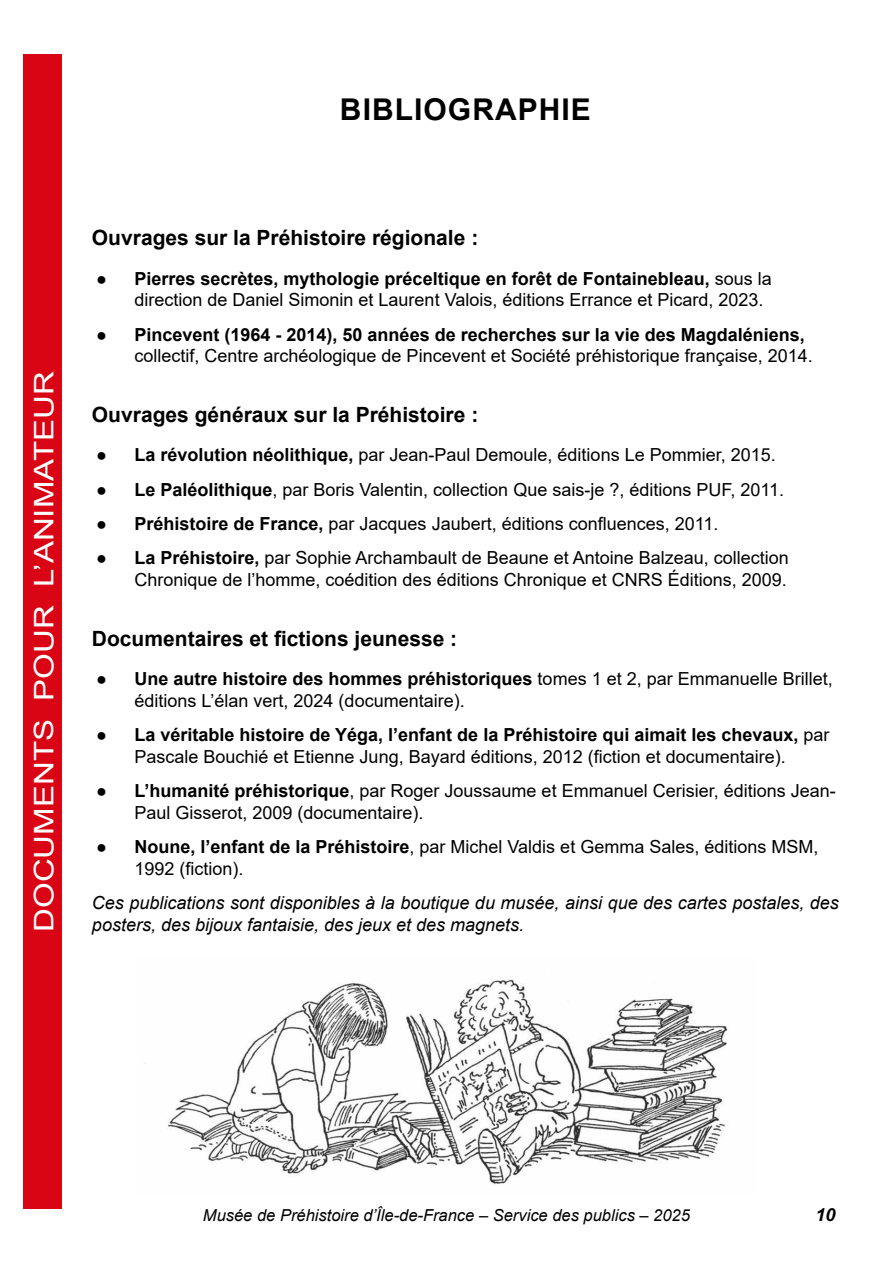
<style>
.page{position:relative;width:893px;height:1263px;background:#fff}
.page>*{position:absolute;margin:0;border:0;box-sizing:border-box;transform-origin:0 0}
.t1{font:700 30px "Arial";letter-spacing:.035em;color:#000}
.t2{font:27px "Arial";color:#fff;scale:1.22 1}
.t3{font:700 21px "Arial";color:#000}
.t4{font:18px/21.6px "Arial";color:#000}
.t5{font:italic 18px/21.6px "Arial";color:#000}
.t6{font:italic 700 18px "Arial";color:#000}
.t7{font:italic 16.5px "Arial";color:#000}
.s1{font-weight:700}
</style>
<div class="page">
<div style="left:23px;top:54px;width:39px;height:1155px;background:#d90514"></div>
<img style="left:144px;top:979px;width:584px;height:205px">
<h1 class="t1" style="left:340px;top:88px;width:252px">BIBLIOGRAPHIE</h1>
<h2 class="t2" style="left:25px;top:932px;width:461px;rotate:-90deg">DOCUMENTS POUR L’ANIMATEUR</h2>
<p class="t3" style="left:92px;top:223px;width:388px">Ouvrages sur la Préhistoire régionale :</p>
<p class="t4" style="left:135px;top:267px;width:639px;text-indent:-38px">● <span class="s1">Pierres secrètes, mythologie préceltique en forêt de Fontainebleau,</span> sous la direction de Daniel Simonin et Laurent Valois, éditions Errance et Picard, 2023.</p>
<p class="t4" style="left:135px;top:323px;width:680px;text-indent:-38px">● <span class="s1">Pincevent (1964 - 2014), 50 années de recherches sur la vie des Magdaléniens, </span>collectif, Centre archéologique de Pincevent et Société préhistorique française, 2014.</p>
<p class="t3" style="left:92px;top:399px;width:388px">Ouvrages généraux sur la Préhistoire :</p>
<p class="t4" style="left:96px;top:444px;width:681px">● <span class="s1">La révolution néolithique,</span> par Jean-Paul Demoule, éditions Le Pommier, 2015.</p>
<p class="t4" style="left:96px;top:478px;width:689px">● <span class="s1">Le Paléolithique</span>, par Boris Valentin, collection Que sais-je ?, éditions PUF, 2011.</p>
<p class="t4" style="left:96px;top:513px;width:624px">● <span class="s1">Préhistoire de France,</span> par Jacques Jaubert, éditions confluences, 2011.</p>
<p class="t4" style="left:96px;top:547px;width:694px;text-align:right">● <span class="s1">La Préhistoire,</span> par Sophie Archambault de Beaune et Antoine Balzeau, collection<br>Chronique de l’homme, coédition des éditions Chronique et CNRS Éditions, 2009.</p>
<p class="t3" style="left:92px;top:623px;width:367px">Documentaires et fictions jeunesse :</p>
<p class="t4" style="left:135px;top:668px;width:700px;text-indent:-38px">● <span class="s1">Une autre histoire des hommes préhistoriques</span> tomes 1 et 2, par Emmanuelle Brillet, éditions L’élan vert, 2024 (documentaire).</p>
<p class="t4" style="left:96px;top:724px;width:735px;text-align:center">● <span class="s1">La véritable histoire de Yéga, l’enfant de la Préhistoire qui aimait les chevaux,</span> par<br>Pascale Bouchié et Etienne Jung, Bayard éditions, 2012 (fiction et documentaire).</p>
<p class="t4" style="left:135px;top:780px;width:703px;text-indent:-38px">● <span class="s1">L’humanité préhistorique</span>, par Roger Joussaume et Emmanuel Cerisier, éditions Jean-<br>Paul Gisserot, 2009 (documentaire).</p>
<p class="t4" style="left:135px;top:836px;width:685px;text-indent:-38px">● <span class="s1">Noune, l’enfant de la Préhistoire</span>, par Michel Valdis et Gemma Sales, éditions MSM,<br>1992 (fiction).</p>
<p class="t5" style="left:92px;top:892px;width:748px">Ces publications sont disponibles à la boutique du musée, ainsi que des cartes postales, des posters, des bijoux fantaisie, des jeux et des magnets.</p>
<p class="t7" style="left:203px;top:1204px;width:488px">Musée de Préhistoire d’Île-de-France – Service des publics – 2025</p>
<p class="t6" style="left:816px;top:1203px;width:22px">10</p>
</div>
